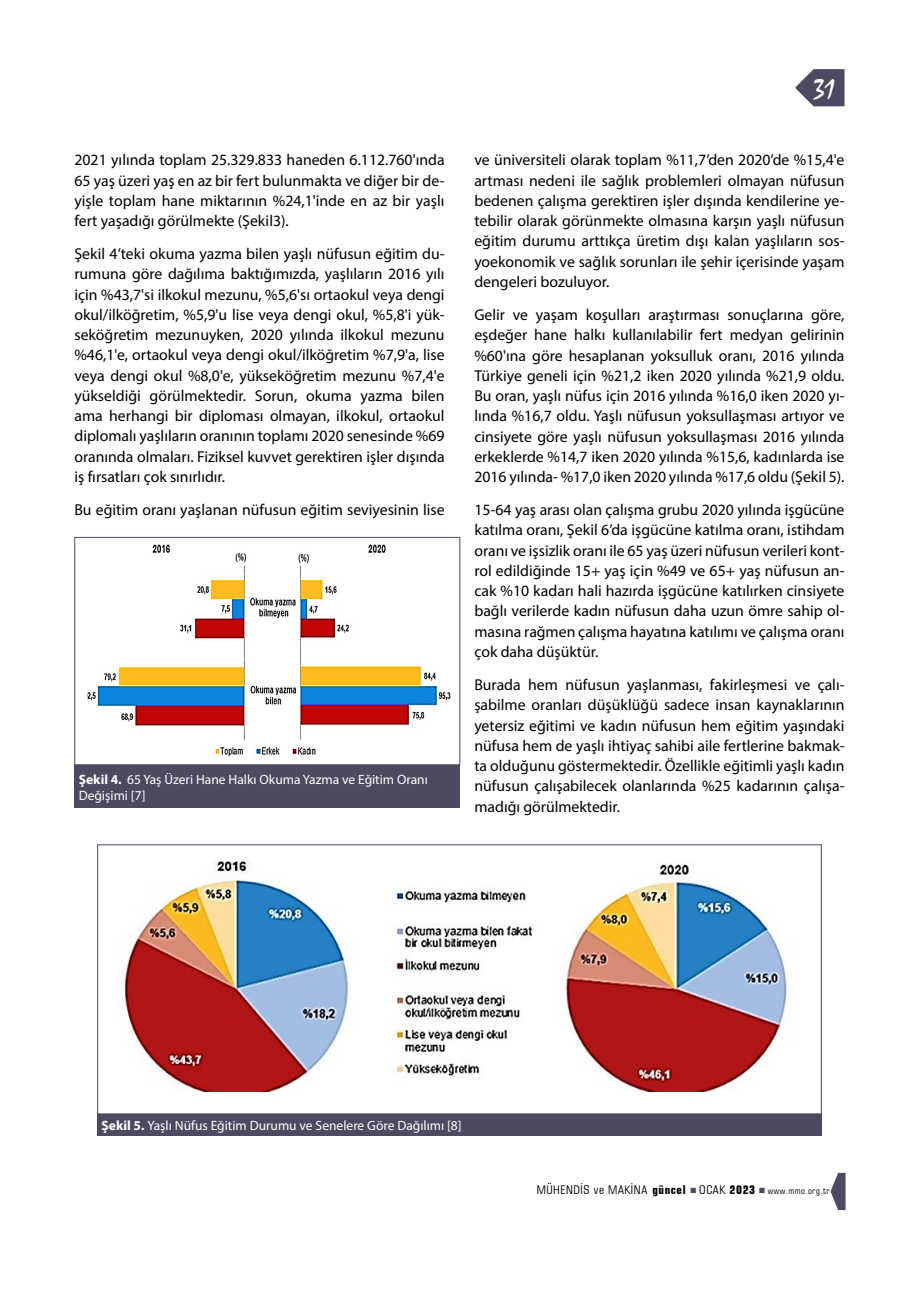
<style>
.page{position:relative;width:919px;height:1289px;background:#fff}
.page>*{position:absolute;margin:0;border:0;box-sizing:border-box;transform-origin:0 0}
.t1{font:27px "TR Mystical Plain";color:#fff}
.t2{font:15.75px/20.2px "Myriad Pro";color:#000;text-align:justify}
.t3{font:13.5px/16.5px "Myriad Pro";color:#fff}
.t4{font:condensed 12px "Square 721 BT";letter-spacing:.05em;color:#000}
.t5{font:condensed 9px "Square 721 BT";letter-spacing:.05em;color:#000}
.s1{font-weight:700}
</style>
<div class="page">
<svg style="left:795px;top:69px;width:49px;height:37px"></svg>
<svg style="left:830px;top:1172px;width:15px;height:37px"></svg>
<img style="left:87px;top:544px;width:363px;height:213px">
<div style="left:74px;top:537px;width:386px;height:228px;border:1px solid #4c4960"></div>
<div style="left:74px;top:765px;width:386px;height:43px;background:#4c4960"></div>
<img style="left:123px;top:861px;width:664px;height:230px">
<div style="left:97px;top:844px;width:724px;height:270px;border:1px solid #4c4960"></div>
<div style="left:97px;top:1114px;width:724px;height:21px;background:#4c4960"></div>
<p class="t2" style="left:74px;top:150px;width:371px">2021 yılında toplam 25.329.833 haneden 6.112.760'ında 65 yaş üzeri yaş en az bir fert bulunmakta ve diğer bir de&shy;yişle toplam hane miktarının %24,1'inde en az bir yaşlı fert yaşadığı görülmekte (Şekil3).</p>
<p class="t2" style="left:74px;top:243px;width:371px">Şekil 4’teki okuma yazma bilen yaşlı nüfusun eğitim du&shy;rumuna göre dağılıma baktığımızda, yaşlıların 2016 yılı için %43,7'si ilkokul mezunu, %5,6'sı ortaokul veya dengi okul/ilköğretim, %5,9'u lise veya dengi okul, %5,8'i yük&shy;seköğretim mezunuyken, 2020 yılında ilkokul mezunu %46,1'e, ortaokul veya dengi okul/ilköğretim %7,9'a, lise veya dengi okul %8,0'e, yükseköğretim mezunu %7,4'e yükseldiği görülmektedir. Sorun, okuma yazma bilen ama herhangi bir diploması olmayan, ilkokul, ortaokul diplomalı yaşlıların oranının toplamı 2020 senesinde %69 oranında olmaları. Fiziksel kuvvet gerektiren işler dışında iş fırsatları çok sınırlıdır.</p>
<p class="t2" style="left:74px;top:499px;width:371px">Bu eğitim oranı yaşlanan nüfusun eğitim seviyesinin lise</p>
<p class="t3" style="left:79px;top:770px;width:350px"><span class="s1">Şekil 4.</span> 65 Yaş Üzeri Hane Halkı Okuma Yazma ve Eğitim Oranı<br>Değişimi [7]</p>
<h1 class="t1" style="left:813px;top:73px;width:23px">31</h1>
<p class="t2" style="left:474px;top:150px;width:371px">ve üniversiteli olarak toplam %11,7’den 2020’de %15,4'e artması nedeni ile sağlık problemleri olmayan nüfusun bedenen çalışma gerektiren işler dışında kendilerine ye&shy;tebilir olarak görünmekte olmasına karşın yaşlı nüfusun eğitim durumu arttıkça üretim dışı kalan yaşlıların sos&shy;yoekonomik ve sağlık sorunları ile şehir içerisinde yaşam dengeleri bozuluyor.</p>
<p class="t2" style="left:474px;top:304px;width:371px">Gelir ve yaşam koşulları araştırması sonuçlarına göre, eşdeğer hane halkı kullanılabilir fert medyan gelirinin %60'ına göre hesaplanan yoksulluk oranı, 2016 yılında Türkiye geneli için %21,2 iken 2020 yılında %21,9 oldu.<br>Bu oran, yaşlı nüfus için 2016 yılında %16,0 iken 2020 yı&shy;lında %16,7 oldu. Yaşlı nüfusun yoksullaşması artıyor ve cinsiyete göre yaşlı nüfusun yoksullaşması 2016 yılında erkeklerde %14,7 iken 2020 yılında %15,6, kadınlarda ise 2016 yılında- %17,0 iken 2020 yılında %17,6 oldu (Şekil 5).</p>
<p class="t2" style="left:474px;top:499px;width:371px">15-64 yaş arası olan çalışma grubu 2020 yılında işgücüne katılma oranı, Şekil 6’da işgücüne katılma oranı, istihdam oranı ve işsizlik oranı ile 65 yaş üzeri nüfusun verileri kont&shy;rol edildiğinde 15+ yaş için %49 ve 65+ yaş nüfusun an&shy;cak %10 kadarı hali hazırda işgücüne katılırken cinsiyete bağlı verilerde kadın nüfusun daha uzun ömre sahip ol&shy;masına rağmen çalışma hayatına katılımı ve çalışma oranı çok daha düşüktür.</p>
<p class="t2" style="left:474px;top:674px;width:371px">Burada hem nüfusun yaşlanması, fakirleşmesi ve çalı&shy;şabilme oranları düşüklüğü sadece insan kaynaklarının yetersiz eğitimi ve kadın nüfusun hem eğitim yaşındaki nüfusa hem de yaşlı ihtiyaç sahibi aile fertlerine bakmak&shy;ta olduğunu göstermektedir. Özellikle eğitimli yaşlı kadın nüfusun çalışabilecek olanlarında %25 kadarının çalışa&shy;madığı görülmektedir.</p>
<p class="t3" style="left:101px;top:1116px;width:362px"><span class="s1">Şekil 5.</span> Yaşlı Nüfus Eğitim Durumu ve Senelere Göre Dağılımı [8]</p>
<p class="t4" style="left:536px;top:1182px;width:220px">MÜHENDİS ve MAKİNA <span class="s1">güncel</span> OCAK <span class="s1">2023</span></p>
<p class="t5" style="left:767px;top:1185px;width:63px">www.mmo.org.tr</p>
</div>
